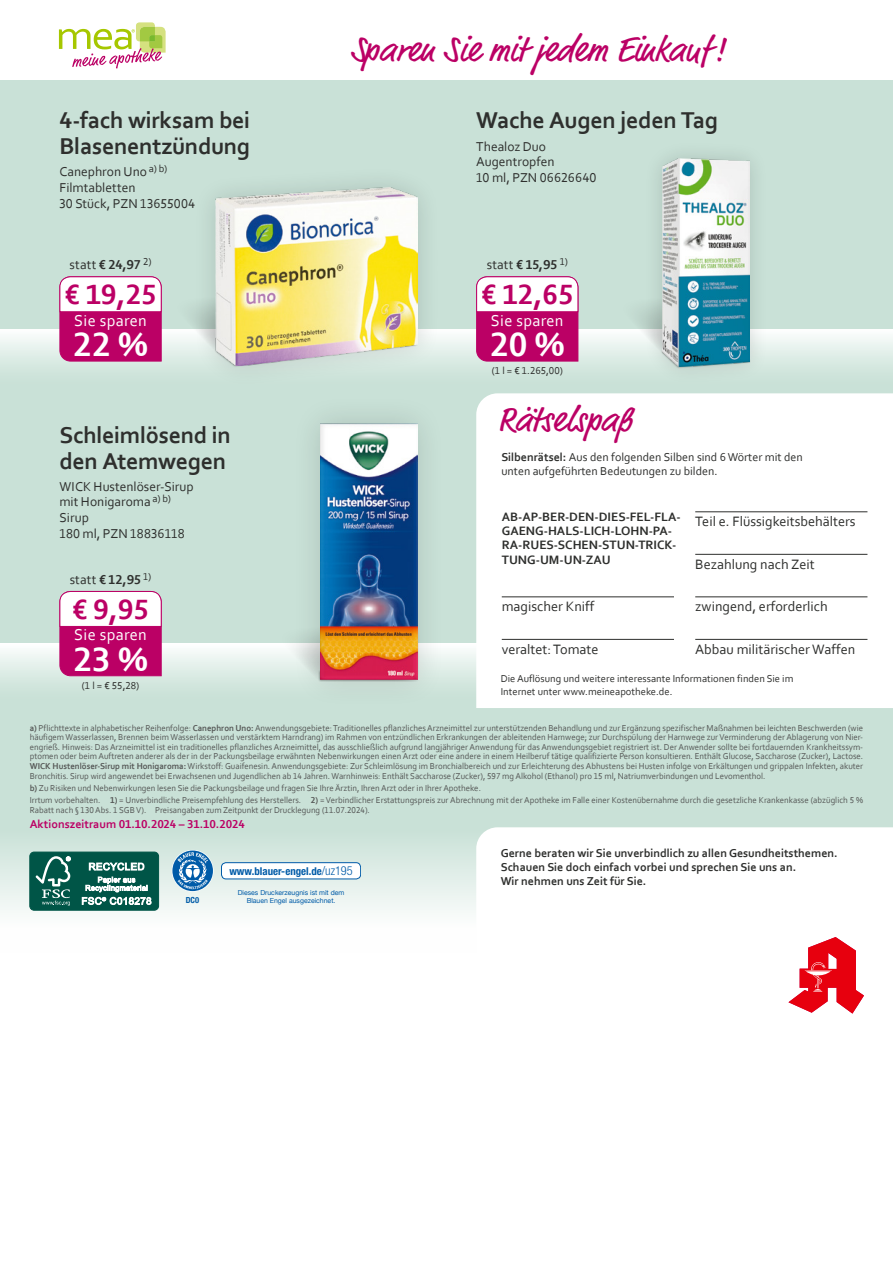
<style>
.page{position:relative;width:893px;height:1263px;background:#fff}
.page>*{position:absolute;margin:0;border:0;box-sizing:border-box;transform-origin:0 0}
.t1{font:36px "Market Pro";color:#bb0065}
.t2{font:700 35.25px "Corbel";color:#fff}
.t3{font:700 29.25px "Corbel";color:#bb0065}
.t4{font:700 24px/25.5px "Corbel";letter-spacing:-.01em;color:#2e2f2d}
.t5{font:16.5px "Corbel";letter-spacing:.02em;color:#fff}
.t6{font:14.25px "Corbel";color:#2e2f2d}
.t7{font:13.5px/15.8px "Corbel";color:#2e2f2d}
.t8{font:700 13.5px "Corbel";color:#2e2f2d}
.t9{font:700 12.75px/14.2px "Corbel";color:#2e2f2d}
.t10{font:700 12px/14.4px "Corbel";color:#2e2f2d}
.t11{font:12px/13.5px "Corbel";color:#2e2f2d}
.t12{font:700 12px "Corbel";color:#bb0065}
.t13{font:700 condensed 10.8px "Helvetica Neue";color:#005ba8}
.t14{font:10.5px/12.8px "Corbel";color:#2e2f2d}
.t15{font:9px/9.6px "Corbel";color:#555756;text-align:justify}
.t16{font:700 condensed 8.4px "Helvetica Neue";color:#005ba8}
.t17{font:6.9px/8.2px "Helvetica Neue";color:#005ba8;text-align:center}
.s1{font-weight:400}
.s2{font-weight:700}
.s3{font-weight:300;font-size:12.3px}
</style>
<div class="page">
<div style="left:0;top:81px;width:893px;height:605px;background:#c9e1d7"></div>
<div style="left:0;top:329px;width:893px;height:56px;background:linear-gradient(to bottom,#fbfdfc,#c6dfd4)"></div>
<svg style="left:0;top:643px;width:893px;height:268px;background:#cce2d9"></svg>
<svg style="left:476px;top:827px;width:417px;height:84px"></svg>
<svg style="left:59px;top:22px;width:107px;height:46px"></svg>
<svg style="left:788px;top:937px;width:76px;height:77px"></svg>
<div style="left:30px;top:852px;width:129px;height:58px;background:#005547;border-radius:4px"></div>
<div style="left:29px;top:852px;width:130px;height:58px;border:1px solid #005547;border-radius:4px"></div>
<svg style="left:36px;top:856px;width:35px;height:50px"></svg>
<svg style="left:89px;top:862px;width:55px;height:8px"></svg>
<svg style="left:82px;top:877px;width:70px;height:28px"></svg>
<div style="left:221px;top:863px;width:140px;height:16px;background:#fff;border-radius:5px"></div>
<div style="left:221px;top:862px;width:140px;height:17px;border:1px solid #005ba8;border-radius:5px"></div>
<svg style="left:172px;top:850px;width:42px;height:42px"></svg>
<svg style="left:172px;top:850px;width:41px;height:41px;background:#6ba0ca"></svg>
<div style="left:0;top:644px;width:893px;height:56px;background:linear-gradient(to bottom,#fafcfc,#c5ded3)"></div>
<svg style="left:255px;top:643px;width:36px;height:44px"></svg>
<div style="left:291px;top:395px;width:155px;height:314px;background:#000;opacity:.15"></div>
<img style="left:320px;top:424px;width:97px;height:256px">
<div style="left:30px;top:395px;width:416px;height:315px;border:1px solid #fff"></div>
<svg style="left:59px;top:591px;width:103px;height:85px;background:#d565a1"></svg>
<div style="left:476px;top:393px;width:417px;height:315px;background:#fff"></div>
<hr style="left:695px;top:511px;width:172px;height:1px;background:#2e2f2d">
<hr style="left:695px;top:554px;width:172px;height:1px;background:#2e2f2d">
<hr style="left:502px;top:596px;width:172px;height:1px;background:#2e2f2d">
<hr style="left:695px;top:596px;width:172px;height:1px;background:#2e2f2d">
<hr style="left:502px;top:639px;width:172px;height:1px;background:#2e2f2d">
<hr style="left:695px;top:639px;width:172px;height:1px;background:#2e2f2d">
<div style="left:192px;top:164px;width:249px;height:224px;background:#000;opacity:.15"></div>
<img style="left:216px;top:188px;width:202px;height:178px">
<svg style="left:59px;top:276px;width:357px;height:102px"></svg>
<svg style="left:597px;top:311px;width:46px;height:69px"></svg>
<div style="left:643px;top:139px;width:126px;height:247px;background:#000;opacity:.15"></div>
<img style="left:662px;top:158px;width:87px;height:209px">
<div style="left:446px;top:81px;width:417px;height:314px;border:1px solid #fff"></div>
<svg style="left:476px;top:276px;width:103px;height:86px;background:#d565a1"></svg>
<h3 class="t4" style="left:60px;top:107px;width:192px">4-fach wirksam bei<br>Blasenentzündung</h3>
<h3 class="t7" style="left:60px;top:163px;width:137px">Canephron Uno <sup>a)</sup> <sup>b)<br></sup>Filmtabletten<br>30 Stück, PZN 13655004</h3>
<h3 class="t8" style="left:70px;top:257px;width:83px"><span class="s1">statt</span> € 24,97 <sup>2)</sup></h3>
<h3 class="t3" style="left:64px;top:276px;width:94px">€ 19,25</h3>
<h3 class="t5" style="left:74px;top:310px;width:74px">Sie sparen</h3>
<h2 class="t2" style="left:73px;top:323px;width:76px">22 %</h2>
<h3 class="t4" style="left:60px;top:422px;width:173px">Schleimlösend in den Atemwegen</h3>
<h3 class="t7" style="left:60px;top:478px;width:136px">WICK Hustenlöser-Sirup mit Honigaroma <sup>a)</sup> <sup>b)<br></sup>Sirup<br>180 ml, PZN 18836118</h3>
<h3 class="t8" style="left:70px;top:571px;width:83px"><span class="s1">statt</span> € 12,95 <sup>1)</sup></h3>
<h3 class="t3" style="left:72px;top:591px;width:78px">€ 9,95</h3>
<h3 class="t5" style="left:74px;top:625px;width:74px">Sie sparen</h3>
<h2 class="t2" style="left:73px;top:638px;width:76px">23 %</h2>
<p class="t14" style="left:82px;top:679px;width:59px">(1 l = € 55,28)</p>
<h1 class="t1" style="left:350px;top:25px;width:377px">Sparen Sie mit jedem Einkauf!</h1>
<h3 class="t4" style="left:476px;top:107px;width:243px">Wache Augen jeden Tag</h3>
<h3 class="t7" style="left:476px;top:138px;width:122px">Thealoz Duo<br>Augentropfen<br>10 ml, PZN 06626640</h3>
<h3 class="t8" style="left:487px;top:257px;width:83px"><span class="s1">statt</span> € 15,95 <sup>1)</sup></h3>
<h3 class="t3" style="left:481px;top:276px;width:94px">€ 12,65</h3>
<h3 class="t5" style="left:491px;top:310px;width:74px">Sie sparen</h3>
<h2 class="t2" style="left:490px;top:323px;width:75px">20 %</h2>
<p class="t14" style="left:492px;top:364px;width:73px">(1 l = € 1.265,00)</p>
<h1 class="t1" style="left:497px;top:395px;width:137px">Rätselspaß</h1>
<h3 class="t11" style="left:501px;top:450px;width:303px"><span class="s2">Silbenrätsel:</span> Aus den folgenden Silben sind 6 Wörter mit den unten aufgeführten Bedeutungen zu bilden.</h3>
<h3 class="t9" style="left:502px;top:509px;width:180px">AB-AP-BER-DEN-DIES-FEL-FLA-<br>GAENG-HALS-LICH-LOHN-PA-<br>RA-RUES-SCHEN-STUN-TRICK-<br>TUNG-UM-UN-ZAU</h3>
<h3 class="t6" style="left:695px;top:513px;width:162px">Teil e. Flüssigkeitsbehälters</h3>
<h3 class="t6" style="left:695px;top:555px;width:121px">Bezahlung nach Zeit</h3>
<h3 class="t6" style="left:502px;top:598px;width:94px">magischer Kniff</h3>
<h3 class="t6" style="left:695px;top:598px;width:134px">zwingend, erforderlich</h3>
<h3 class="t6" style="left:502px;top:640px;width:98px">veraltet: Tomate</h3>
<h3 class="t6" style="left:695px;top:640px;width:162px">Abbau militärischer Waffen</h3>
<p class="t14" style="left:501px;top:672px;width:294px">Die Auflösung und weitere interessante Informationen finden Sie im<br>Internet unter www.meineapotheke.de.</p>
<p class="t15" style="left:30px;top:723px;width:835px"><span class="s2">a)</span> Pflichttexte in alphabetischer Reihenfolge: <span class="s2">Canephron Uno:</span> Anwendungsgebiete: Traditionelles pflanzliches Arzneimittel zur unterstützenden Behandlung und zur Ergänzung spezifischer Maßnahmen bei leichten Beschwerden (wie häufigem Wasserlassen, Brennen beim Wasserlassen und verstärktem Harndrang) im Rahmen von entzündlichen Erkrankungen der ableitenden Harnwege; zur Durchspülung der Harnwege zur Verminderung der Ablagerung von Nier&shy;engrieß. Hinweis: Das Arzneimittel ist ein traditionelles pflanzliches Arzneimittel, das ausschließlich aufgrund langjähriger Anwendung für das Anwendungsgebiet registriert ist. Der Anwender sollte bei fortdauernden Krankheitssym&shy;ptomen oder beim Auftreten anderer als der in der Packungsbeilage erwähnten Nebenwirkungen einen Arzt oder eine andere in einem Heilberuf tätige qualifizierte Person konsultieren. Enthält Glucose, Saccharose (Zucker), Lactose.<br><span class="s2">WICK Hustenlöser-Sirup mit Honigaroma:</span> Wirkstoff: Guaifenesin. Anwendungsgebiete: Zur Schleimlösung im Bronchialbereich und zur Erleichterung des Abhustens bei Husten infolge von Erkältungen und grippalen Infekten, akuter Bronchitis. Sirup wird angewendet bei Erwachsenen und Jugendlichen ab 14 Jahren. Warnhinweis: Enthält Saccharose (Zucker), 597 mg Alkohol (Ethanol) pro 15 ml, Natriumverbindungen und Levomenthol.</p>
<p class="t15" style="left:30px;top:781px;width:835px;line-height:12.1px"><span class="s2">b)</span> Zu Risiken und Nebenwirkungen lesen Sie die Packungsbeilage und fragen Sie Ihre Ärztin, Ihren Arzt oder in Ihrer Apotheke.<br>Irrtum vorbehalten. <span class="s2">1)</span> = Unverbindliche Preisempfehlung des Herstellers. <span class="s2">2)</span> = Verbindlicher Erstattungspreis zur Abrechnung mit der Apotheke im Falle einer Kostenübernahme durch die gesetzliche Krankenkasse (abzüglich 5 %</p>
<p class="t15" style="left:30px;top:805px;width:342px">Rabatt nach § 130 Abs. 1 SGB V). Preisangaben zum Zeitpunkt der Drucklegung (11.07.2024).</p>
<h3 class="t12" style="left:30px;top:816px;width:216px">Aktionszeitraum 01.10.2024 – 31.10.2024</h3>
<p class="t13" style="left:229px;top:865px;width:125px">www.blauer-engel.de<span class="s3">/uz195</span></p>
<p class="t16" style="left:186px;top:893px;width:15px">DC0</p>
<p class="t17" style="left:238px;top:889px;width:108px">Dieses Druckerzeugnis ist mit dem<br>Blauen Engel ausgezeichnet.</p>
<h3 class="t10" style="left:501px;top:845px;width:338px">Gerne beraten wir Sie unverbindlich zu allen Gesundheitsthemen.<br>Schauen Sie doch einfach vorbei und sprechen Sie uns an.<br>Wir nehmen uns Zeit für Sie.</h3>
</div>
